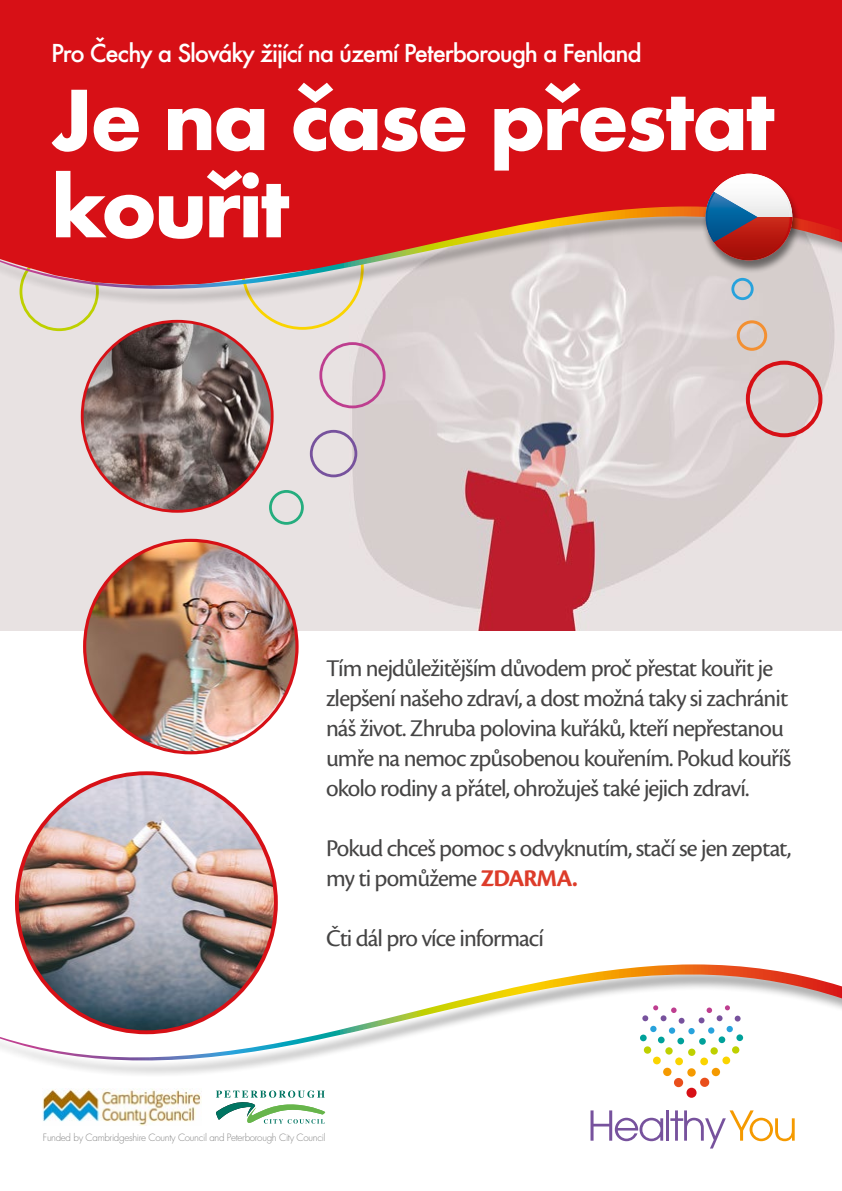
<style>
.page{position:relative;width:842px;height:1191px;background:#fff}
.page>*{position:absolute;margin:0;border:0;box-sizing:border-box;transform-origin:0 0}
.t1{font:700 80px/87.2px "Futura";letter-spacing:-.04em;color:#fff}
.t2{font:25px/30px "Cronos Pro";letter-spacing:-.04em;color:#454444}
.t3{font:500 24px "Futura";letter-spacing:-.05em;color:#fff}
.t4{font:300 9.8px "Futura";letter-spacing:-.035em;color:#878787}
.s1{font-weight:700;color:#dd3c2a}
</style>
<div class="page">
<img style="left:0;top:306px;width:842px;height:325px">
<div style="left:319px;top:342px;width:67px;height:66px;border:3px solid #be3e8f;border-radius:50%"></div>
<div style="left:0;top:0;width:842px;height:206px;background:#d71016"></div>
<div style="left:0;top:209px;width:842px;height:97px;background:#000;opacity:.32"></div>
<svg style="left:0;top:206px;width:842px;height:91px;background:#d36f6c"></svg>
<svg style="left:590px;top:1110px;width:73px;height:31px"></svg>
<hr style="left:666px;top:1110px;width:3px;height:30px;background:#77529d">
<svg style="left:670px;top:1110px;width:125px;height:38px"></svg>
<div style="left:686px;top:1087px;width:10px;height:10px;background:#d71016;border-radius:50%"></div>
<div style="left:700px;top:1077px;width:9px;height:10px;background:#e94e1b;border-radius:50%"></div>
<div style="left:674px;top:1078px;width:9px;height:9px;background:#e94e1b;border-radius:50%"></div>
<div style="left:0;top:966px;width:842px;height:111px;background:#000;opacity:.32"></div>
<svg style="left:0;top:964px;width:842px;height:105px"></svg>
<img style="left:43px;top:1088px;width:158px;height:37px">
<svg style="left:216px;top:1090px;width:109px;height:33px"></svg>
<img style="left:17px;top:776px;width:259px;height:255px">
<img style="left:82px;top:321px;width:190px;height:190px;border-radius:95px">
<div style="left:310px;top:430px;width:47px;height:47px;border:3px solid #77529d;border-radius:50%"></div>
<div style="left:269px;top:490px;width:35px;height:35px;border:3px solid #25ad7e;border-radius:50%"></div>
<div style="left:737px;top:320px;width:30px;height:31px;border:3px solid #f39032;border-radius:50%"></div>
<div style="left:746px;top:361px;width:76px;height:76px;border:4px solid #d71016;border-radius:50%"></div>
<div style="left:731px;top:278px;width:23px;height:22px;border:3px solid #28a2dc;border-radius:50%"></div>
<img style="left:85px;top:540px;width:212px;height:212px;border-radius:106px">
<div style="left:701px;top:175px;width:100px;height:99px;background:#000;opacity:.5"></div>
<svg style="left:706px;top:174px;width:86px;height:86px"></svg>
<img style="left:715px;top:217px;width:75px;height:41px">
<img style="left:707px;top:193px;width:50px;height:48px">
<p class="t3" style="left:51px;top:37px;width:592px">Pro Čechy a Slováky žijící na území Peterborough a Fenland</p>
<h1 class="t1" style="left:51px;top:76px;width:725px">Je na čase přestat kouřit</h1>
<p class="t2" style="left:326px;top:653px;width:467px">Tím nejdůležitějším důvodem proč přestat kouřit je zlepšení našeho zdraví, a dost možná taky si zachránit náš život. Zhruba polovina kuřáků, kteří nepřestanou umře na nemoc způsobenou kouřením. Pokud kouříš okolo rodiny a přátel, ohrožuješ také jejich zdraví.</p>
<p class="t2" style="left:326px;top:833px;width:467px">Pokud chceš pomoc s odvyknutím, stačí se jen zeptat, my ti pomůžeme <span class="s1">ZDARMA.</span></p>
<p class="t2" style="left:326px;top:923px;width:219px">Čti dál pro více informací</p>
<p class="t4" style="left:43px;top:1131px;width:284px">Funded by Cambridgeshire County Council and Peterborough City Council</p>
</div>
